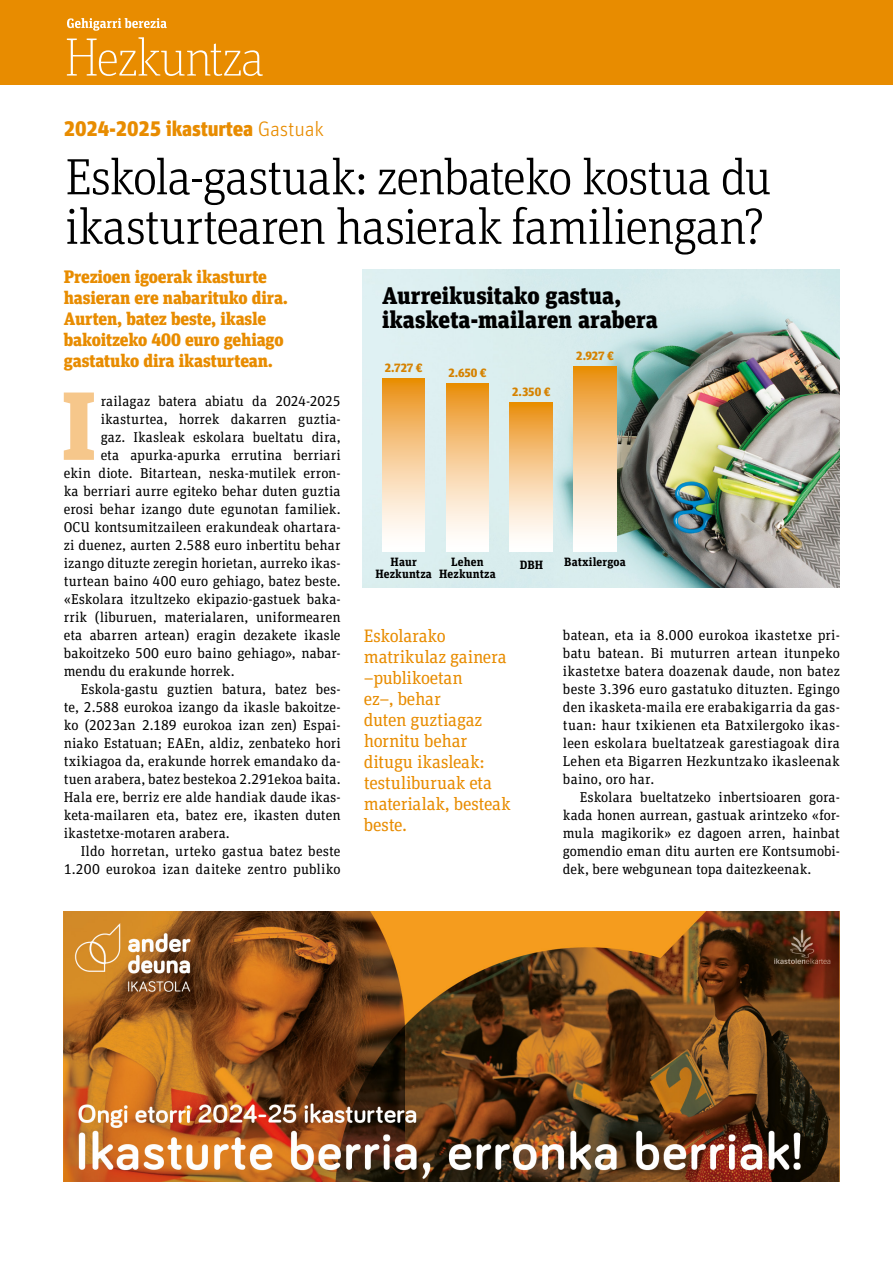
<style>
.page{position:relative;width:893px;height:1263px;background:#fff}
.page>*{position:absolute;margin:0;border:0;box-sizing:border-box;transform-origin:0 0}
.TESTUA_1__paragrafoa{font:900 96.6px "FF Unit Pro";color:#f6c78b}
.t1{font:100 54px "FF Unit Slab Pro";letter-spacing:-.03em;color:#fff}
.KULTURA_Titularra{font:300 51px/49.5px "FF Unit Slab Pro";letter-spacing:-.025em;color:#000}
.ARGAZKI-OINA{font:900 24px/24px "FF Unit Slab Pro";letter-spacing:-.005em;color:#000}
.ZINTA{font:900 21px "FF Unit Pro";letter-spacing:-.01em;color:#e88c00}
.LEHIOA{font:18px/21px "FF Unit Slab Pro";letter-spacing:-.015em;color:#e88c00}
.SARRERA{font:900 18px/21px "FF Unit Slab Pro";letter-spacing:-.01em;color:#e88c00}
.TESTUA{font:14.25px/18px "FF Unit Slab Pro";letter-spacing:.005em;color:#000;text-align:justify}
.TESTUA_1__paragrafoa-2{font:14.25px "FF Unit Slab Pro";letter-spacing:.005em;color:#000}
.ARGAZKI-OINA-2{font:700 12px/12px "FF Unit Slab Pro";letter-spacing:.015em;color:#000;text-align:center}
.ARGAZKI-OINA-3{font:900 12px "FF Unit Slab Pro";letter-spacing:-.02em;color:#d58200}
.s1{font-weight:300}
</style>
<div class="page">
<div style="left:0;top:0;width:893px;height:85px;background:#e88c00"></div>
<svg style="left:67px;top:18px;width:100px;height:13px"></svg>
<img style="left:64px;top:911px;width:776px;height:271px">
<img style="left:363px;top:269px;width:477px;height:318px">
<svg style="left:382px;top:379px;width:43px;height:172px;background:#f6ce9a"></svg>
<svg style="left:446px;top:384px;width:43px;height:167px;background:#f6ce9a"></svg>
<svg style="left:510px;top:403px;width:42px;height:148px;background:#f6ce9a"></svg>
<svg style="left:574px;top:366px;width:42px;height:185px;background:#f6ce9a"></svg>
<h2 class="t1" style="left:64px;top:24px;width:202px">Hezkuntza</h2>
<p class="ZINTA" style="left:64px;top:113px;width:262px">2024-2025 ikasturtea <span class="s1">Gastuak</span></p>
<p class="KULTURA_Titularra" style="left:65px;top:150px;width:708px">Eskola-gastuak: zenbateko kostua du ikasturtearen hasierak familiengan?</p>
<p class="SARRERA" style="left:64px;top:265px;width:226px">Prezioen igoerak ikasturte hasieran ere nabarituko dira.<br>Aurten, batez beste, ikasle bakoitzeko 400 euro gehiago gastatuko dira ikasturtean.</p>
<p class="TESTUA_1__paragrafoa" style="left:60px;top:354px;width:39px">I</p>
<p class="TESTUA_1__paragrafoa-2" style="left:101px;top:391px;width:241px">railagaz batera abiatu da 2024-2025</p>
<p class="TESTUA_1__paragrafoa-2" style="left:101px;top:409px;width:241px">ikasturtea, horrek dakarren guztia-</p>
<p class="TESTUA_1__paragrafoa-2" style="left:101px;top:427px;width:241px">gaz. Ikasleak eskolara bueltatu dira,</p>
<p class="TESTUA_1__paragrafoa-2" style="left:101px;top:445px;width:241px">eta apurka-apurka errutina berriari</p>
<p class="TESTUA_1__paragrafoa-2" style="left:64px;top:463px;width:278px">ekin diote. Bitartean, neska-mutilek erron-</p>
<p class="TESTUA_1__paragrafoa-2" style="left:64px;top:481px;width:278px">ka berriari aurre egiteko behar duten guztia</p>
<p class="TESTUA_1__paragrafoa-2" style="left:64px;top:499px;width:278px">erosi behar izango dute egunotan familiek.</p>
<p class="TESTUA_1__paragrafoa-2" style="left:64px;top:517px;width:278px">OCU kontsumitzaileen erakundeak ohartara-</p>
<p class="TESTUA_1__paragrafoa-2" style="left:64px;top:535px;width:278px">zi duenez, aurten 2.588 euro inbertitu behar</p>
<p class="TESTUA_1__paragrafoa-2" style="left:64px;top:553px;width:278px">izango dituzte zeregin horietan, aurreko ikas-</p>
<p class="TESTUA_1__paragrafoa-2" style="left:64px;top:571px;width:278px">turtean baino 400 euro gehiago, batez beste.</p>
<p class="TESTUA_1__paragrafoa-2" style="left:64px;top:589px;width:278px">«Eskolara itzultzeko ekipazio-gastuek baka-</p>
<p class="TESTUA_1__paragrafoa-2" style="left:64px;top:607px;width:278px">rrik (liburuen, materialaren, uniformearen</p>
<p class="TESTUA_1__paragrafoa-2" style="left:64px;top:625px;width:278px">eta abarren artean) eragin dezakete ikasle</p>
<p class="TESTUA_1__paragrafoa-2" style="left:64px;top:643px;width:278px">bakoitzeko 500 euro baino gehiago», nabar-</p>
<p class="TESTUA_1__paragrafoa-2" style="left:64px;top:661px;width:172px">mendu du erakunde horrek.</p>
<p class="TESTUA" style="left:64px;top:679px;width:278px;text-indent:17px">Eskola-gastu guztien batura, batez bes&shy;te, 2.588 eurokoa izango da ikasle bakoitze&shy;ko (2023an 2.189 eurokoa izan zen) Espai&shy;niako Estatuan; EAEn, aldiz, zenbateko hori txikiagoa da, erakunde horrek emandako da&shy;tuen arabera, batez bestekoa 2.291ekoa baita.<br>Hala ere, berriz ere alde handiak daude ikas&shy;keta-mailaren eta, batez ere, ikasten duten ikastetxe-motaren arabera.</p>
<p class="TESTUA" style="left:64px;top:841px;width:278px;text-align:right">Ildo horretan, urteko gastua batez beste<br>1.200 eurokoa izan daiteke zentro publiko</p>
<p class="ARGAZKI-OINA" style="left:382px;top:282px;width:278px">Aurreikusitako gastua, ikasketa-mailaren arabera</p>
<p class="ARGAZKI-OINA-3" style="left:385px;top:359px;width:39px">2.727 €</p>
<p class="ARGAZKI-OINA-3" style="left:448px;top:364px;width:40px">2.650 €</p>
<p class="ARGAZKI-OINA-3" style="left:512px;top:383px;width:40px">2.350 €</p>
<p class="ARGAZKI-OINA-3" style="left:576px;top:346px;width:39px">2.927 €</p>
<p class="ARGAZKI-OINA-2" style="left:451px;top:555px;width:34px">Lehen</p>
<p class="ARGAZKI-OINA-2" style="left:439px;top:567px;width:58px">Hezkuntza</p>
<p class="ARGAZKI-OINA-2" style="left:375px;top:555px;width:58px">Haur<br>Hezkuntza</p>
<p class="ARGAZKI-OINA-2" style="left:520px;top:558px;width:25px">DBH</p>
<p class="ARGAZKI-OINA-2" style="left:564px;top:555px;width:63px">Batxilergoa</p>
<p class="LEHIOA" style="left:364px;top:624px;width:148px">Eskolarako matrikulaz gainera –publikoetan<br>ez–, behar<br>duten guztiagaz hornitu behar ditugu ikasleak: testuliburuak eta materialak, besteak beste.</p>
<p class="TESTUA" style="left:563px;top:625px;width:278px">batean, eta ia 8.000 eurokoa ikastetxe pri&shy;batu batean. Bi muturren artean itunpeko ikastetxe batera doazenak daude, non batez beste 3.396 euro gastatuko dituzten. Egingo den ikasketa-maila ere erabakigarria da gas&shy;tuan: haur txikienen eta Batxilergoko ikas&shy;leen eskolara bueltatzeak garestiagoak dira Lehen eta Bigarren Hezkuntzako ikasleenak baino, oro har.</p>
<p class="TESTUA" style="left:563px;top:787px;width:278px;text-indent:17px">Eskolara bueltatzeko inbertsioaren gora&shy;kada honen aurrean, gastuak arintzeko «for&shy;mula magikorik» ez dagoen arren, hainbat gomendio eman ditu aurten ere Kontsumobi&shy;dek, bere webgunean topa daitezkeenak.</p>
</div>
